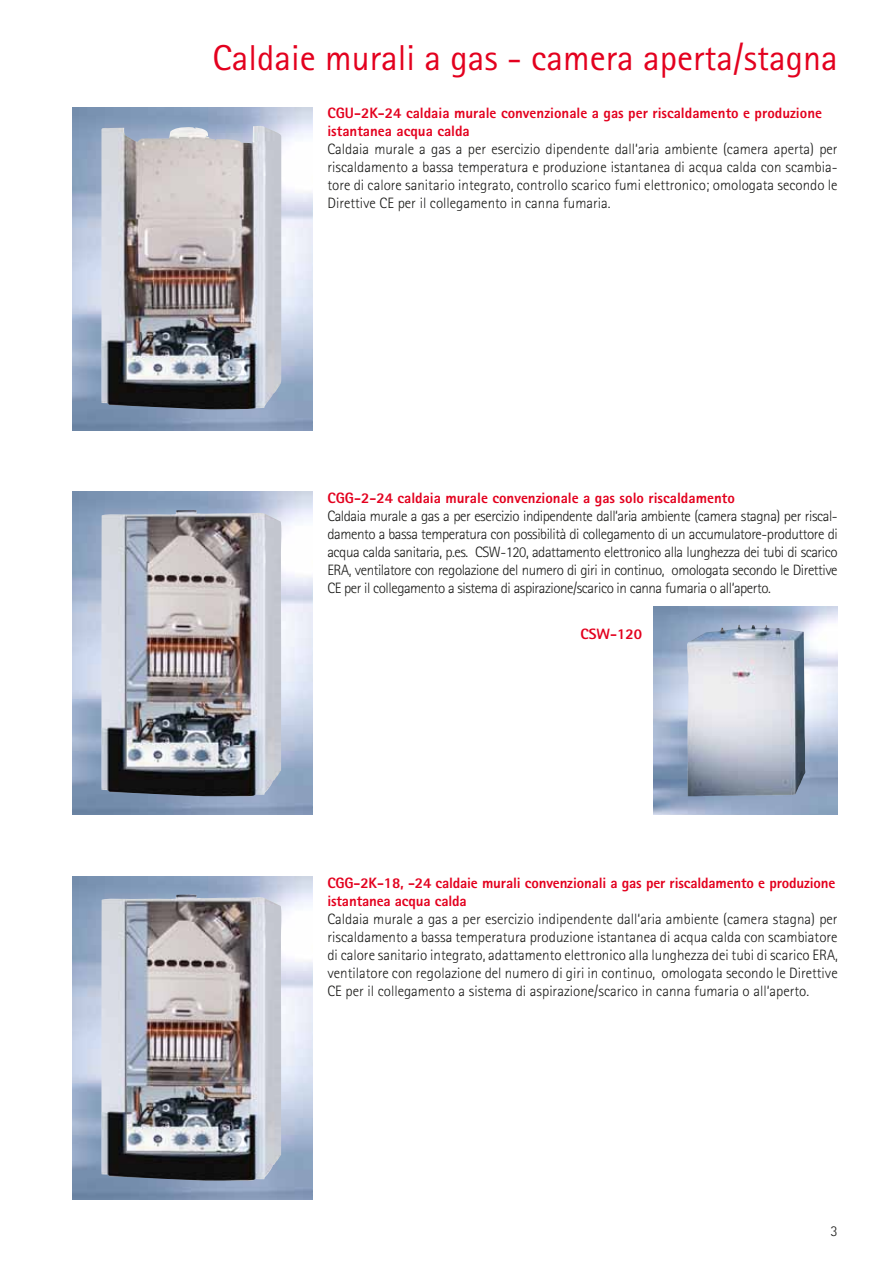
<style>
.page{position:relative;width:893px;height:1263px;background:#fff}
.page>*{position:absolute;margin:0;border:0;box-sizing:border-box;transform-origin:0 0}
.t1{font:36px "Rotis Sans Serif";color:#e3001e}
.t2{font:300 15px/18px "Rotis Sans Serif";color:#1a1a18;text-align:justify}
.t3{font:800 15px/18px "Rotis Sans Serif";color:#e3001e}
</style>
<div class="page">
<img style="left:72px;top:107px;width:241px;height:323px">
<img style="left:101px;top:126px;width:180px;height:283px">
<img style="left:72px;top:876px;width:241px;height:323px">
<img style="left:101px;top:894px;width:180px;height:287px">
<img style="left:72px;top:492px;width:241px;height:323px">
<img style="left:101px;top:510px;width:180px;height:286px">
<img style="left:654px;top:606px;width:184px;height:209px">
<img style="left:686px;top:625px;width:119px;height:171px">
<h1 class="t1" style="left:212px;top:37px;width:627px">Caldaie murali a gas - camera aperta/stagna</h1>
<p class="t3" style="left:327px;top:104px;width:496px">CGU-2K-24 caldaia murale convenzionale a gas per riscaldamento e produzione istantanea acqua calda</p>
<p class="t2" style="left:327px;top:140px;width:512px">Caldaia murale a gas a per esercizio dipendente dall‘aria ambiente (camera aperta) per riscaldamento a bassa temperatura e produzione istantanea di acqua calda con scambia&shy;tore di calore sanitario integrato, controllo scarico fumi elettronico; omologata secondo le Direttive CE per il collegamento in canna fumaria.</p>
<p class="t3" style="left:327px;top:489px;width:409px">CGG-2-24 caldaia murale convenzionale a gas solo riscaldamento</p>
<p class="t2" style="left:327px;top:507px;width:512px">Caldaia murale a gas a per esercizio indipendente dall‘aria ambiente (camera stagna) per riscal&shy;damento a bassa temperatura con possibilità di collegamento di un accumulatore-produttore di acqua calda sanitaria, p.es. CSW-120, adattamento elettronico alla lunghezza dei tubi di scarico ERA, ventilatore con regolazione del numero di giri in continuo, omologata secondo le Direttive CE per il collegamento a sistema di aspirazione/scarico in canna fumaria o all‘aperto.</p>
<p class="t3" style="left:580px;top:624px;width:63px">CSW-120</p>
<p class="t3" style="left:327px;top:873px;width:510px">CGG-2K-18, -24 caldaie murali convenzionali a gas per riscaldamento e produzione istantanea acqua calda</p>
<p class="t2" style="left:327px;top:910px;width:512px">Caldaia murale a gas a per esercizio indipendente dall‘aria ambiente (camera stagna) per riscaldamento a bassa temperatura produzione istantanea di acqua calda con scambiatore di calore sanitario integrato, adattamento elettronico alla lunghezza dei tubi di scarico ERA, ventilatore con regolazione del numero di giri in continuo, omologata secondo le Direttive CE per il collegamento a sistema di aspirazione/scarico in canna fumaria o all‘aperto.</p>
<p class="t2" style="left:830px;top:1222px;width:9px">3</p>
</div>
